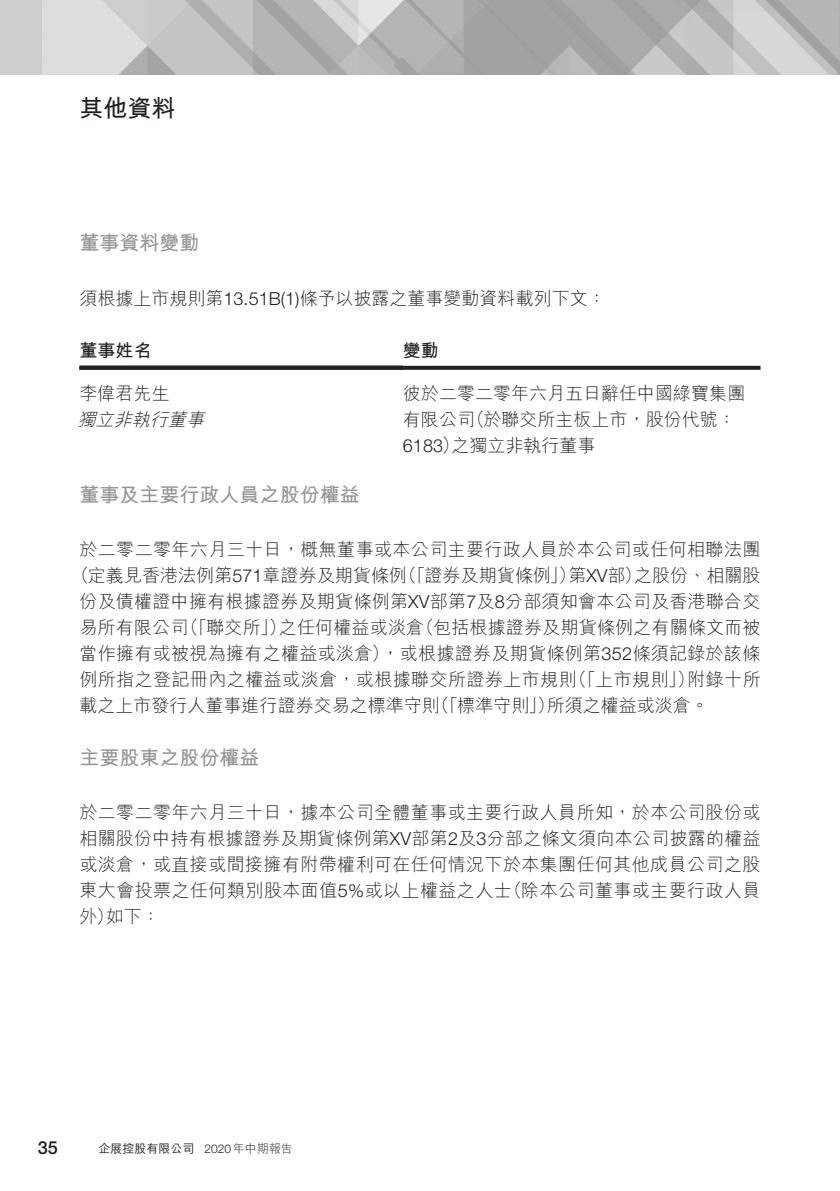
<style>
.page{position:relative;width:840px;height:1191px;background:#fff}
.page>*{position:absolute;margin:0;border:0;box-sizing:border-box;transform-origin:0 0}
.t1{font:700 24px "M Hei HK";color:#231f20}
.t2{font:700 20px "M Hei HK";color:#939598}
.t3{font:300 18px/26px "M Hei HK";letter-spacing:.015em;color:#231f20}
.t4{font:italic 300 18px "M Hei HK";color:#231f20}
.t5{font:700 18px "M Hei HK";color:#231f20}
.t6{font:300 18px "Helvetica Neue LT Std";color:#231f20}
.t7{font:500 18px "Helvetica Neue LT Std";color:#231f20}
.t8{font:300 12px "M Hei HK";color:#231f20}
.t9{font:500 12px "M Hei HK";color:#231f20}
.s1{font-family:"Helvetica Neue LT Std"}
.s2{font-family:"M Hei HK"}
</style>
<div class="page">
<img style="left:0;top:0;width:839px;height:74px">
<hr style="left:79px;top:365px;width:324px;height:4px;background:#8d8a8a">
<svg style="left:79px;top:366px;width:324px;height:4px"></svg>
<svg style="left:403px;top:366px;width:357px;height:4px"></svg>
<h1 class="t1" style="left:79px;top:91px;width:97px">其他資料</h1>
<p class="t2" style="left:79px;top:228px;width:121px">董事資料變動</p>
<p class="t3" style="left:79px;top:284px;width:527px">須根據上市規則第<span class="s1">13.51B )1(</span> 條予以披露之董事變動資料載列下文：</p>
<p class="t5" style="left:403px;top:337px;width:37px">變動</p>
<p class="t5" style="left:79px;top:337px;width:73px">董事姓名</p>
<p class="t3" style="left:79px;top:380px;width:91px">李偉君先生</p>
<p class="t4" style="left:78px;top:407px;width:134px">獨立非執行董事</p>
<p class="t3" style="left:467px;top:380px;width:279px;text-indent:-64px">彼於二零二零年六月五日辭任中國綠寶集團（於聯交所主板上市，股份代號：</p>
<p class="t3" style="left:451px;top:406px;width:146px;text-indent:-48px">有限公司<br>之獨立非執行董事</p>
<p class="t6" style="left:403px;top:435px;width:58px">6183<span class="s2">）</span></p>
<p class="t2" style="left:79px;top:480px;width:281px">董事及主要行政人員之股份權益</p>
<p class="t3" style="left:79px;top:536px;width:682px;text-align:right">於二零二零年六月三十日，概無董事或本公司主要行政人員於本公司或任何相聯法團之股份、相關股</p>
<p class="t3" style="left:71px;top:562px;width:337px">（定義見香港法例第<span class="s1">571</span>章證券及期貨條例</p>
<p class="t3" style="left:79px;top:588px;width:682px">份及債權證中擁有根據證券及期貨條例第<span class="s1">XV</span>部第及<span class="s1">7 8</span>分部須知會本公司及香港聯合交</p>
<p class="t3" style="left:416px;top:614px;width:345px">（包括根據證券及期貨條例之有關條文而被</p>
<p class="t3" style="left:399px;top:562px;width:178px">（「證券及期貨條例」）</p>
<p class="t3" style="left:568px;top:562px;width:75px">第<span class="s1">XV</span>部）</p>
<p class="t3" style="left:181px;top:614px;width:107px">（「聯交所」）</p>
<p class="t3" style="left:279px;top:614px;width:147px">之任何權益或淡倉</p>
<p class="t3" style="left:79px;top:614px;width:110px">易所有限公司</p>
<p class="t3" style="left:79px;top:640px;width:682px">當作擁有或被視為擁有之權益或淡倉，）或根據證券及期貨條例第<span class="s1">352</span>條須記錄於該條</p>
<p class="t3" style="left:687px;top:666px;width:75px">附錄十所</p>
<p class="t3" style="left:569px;top:666px;width:127px">（「上市規則」）</p>
<p class="t3" style="left:546px;top:666px;width:163px;text-indent:-467px">例所指之登記冊內之權益或淡倉，或根據聯交所證券上市規則<br>所須之權益或淡倉。</p>
<p class="t3" style="left:431px;top:692px;width:124px">（「標準守則」）</p>
<p class="t3" style="left:79px;top:692px;width:361px">載之上市發行人董事進行證券交易之標準守則</p>
<p class="t2" style="left:79px;top:742px;width:181px">主要股東之股份權益</p>
<p class="t3" style="left:79px;top:798px;width:682px;text-align:right">於二零二零年六月三十日，據本公司全體董事或主要行政人員所知，於本公司股份或相關股份中持有根據證券及期貨條例第<span class="s1">XV</span>部第及<span class="s1">2 3</span>分部之條文須向本公司披露的權益或淡倉，或直接或間接擁有附帶權利可在任何情況下於本集團任何其他成員公司之股（除本公司董事或主要行政人員</p>
<p class="t3" style="left:106px;top:876px;width:407px;text-indent:-26px">東大會投票之任何類別股本面值<span class="s1">5%</span>或以上權益之人士如下：</p>
<p class="t3" style="left:79px;top:902px;width:36px">外）</p>
<p class="t7" style="left:38px;top:1136px;width:22px">35</p>
<p class="t9" style="left:98px;top:1139px;width:97px">企展控股有限公司</p>
<p class="t8" style="left:204px;top:1139px;width:90px"><span class="s1">2020</span>年中期報告</p>
</div>
